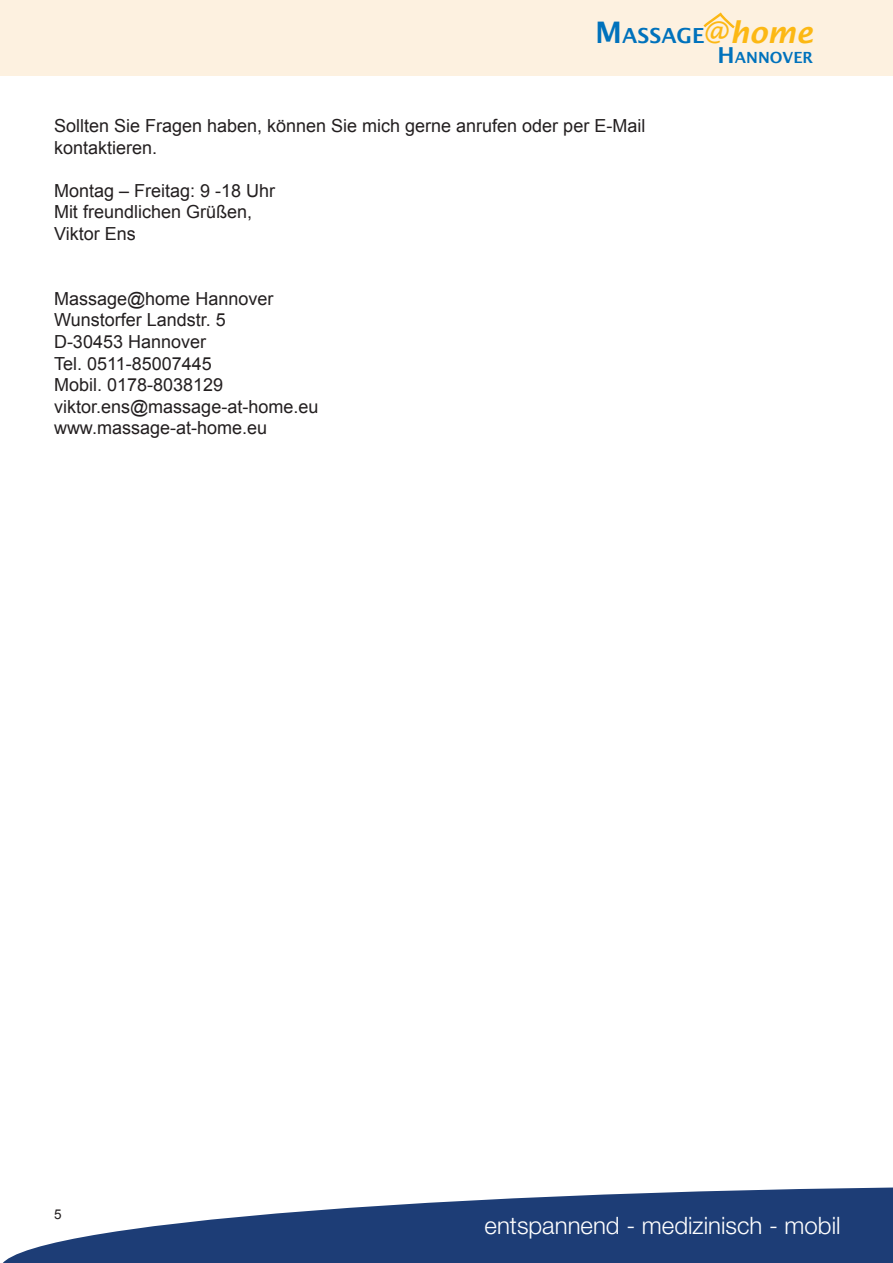
<style>
.page{position:relative;width:893px;height:1263px;background:#fff}
.page>*{position:absolute;margin:0;border:0;box-sizing:border-box;transform-origin:0 0}
.t1{font:300 24px "Helvetica Neue LT Pro";color:#fff}
.t2{font:600 20.85px "Lucida Sans";color:#0072bc}
.t3{font:18px/21.6px "Arial";color:#231f20}
.t4{font:600 15.45px "Lucida Sans";color:#0072bc}
.t5{font:13.5px "Arial";color:#231f20}
.s1{font-size:29.7px}
.s2{font-size:29.7px;color:#fcb814}
.s3{font-style:italic;font-size:29.7px;color:#fcb814}
.s4{font-size:22.05px}
</style>
<div class="page">
<svg style="left:3px;top:1187px;width:890px;height:76px;fill:#1d3d76"></svg>
<div style="left:0;top:0;width:893px;height:76px;background:#fdf1e0"></div>
<svg style="left:703px;top:12px;width:32px;height:17px"></svg>
<p class="t2" style="left:595px;top:24px;width:219px"><span class="s1">M</span>ASSAGE<span class="s2">@</span><span class="s3">home</span></p>
<p class="t4" style="left:718px;top:49px;width:97px"><span class="s4">H</span>ANNOVER</p>
<p class="t3" style="left:54px;top:115px;width:593px">Sollten Sie Fragen haben, können Sie mich gerne anrufen oder per E-Mail kontaktieren.</p>
<p class="t3" style="left:54px;top:180px;width:223px">Montag – Freitag: 9 -18 Uhr<br>Mit freundlichen Grüßen,<br>Viktor Ens</p>
<p class="t3" style="left:54px;top:288px;width:266px">Massage@home Hannover<br>Wunstorfer Landstr. 5<br>D-30453 Hannover<br>Tel. 0511-85007445<br>Mobil. 0178-8038129 viktor.ens@massage-at-home.eu www.massage-at-home.eu</p>
<p class="t5" style="left:54px;top:1205px;width:9px">5</p>
<h1 class="t1" style="left:485px;top:1211px;width:357px">entspannend - medizinisch - mobil</h1>
</div>
